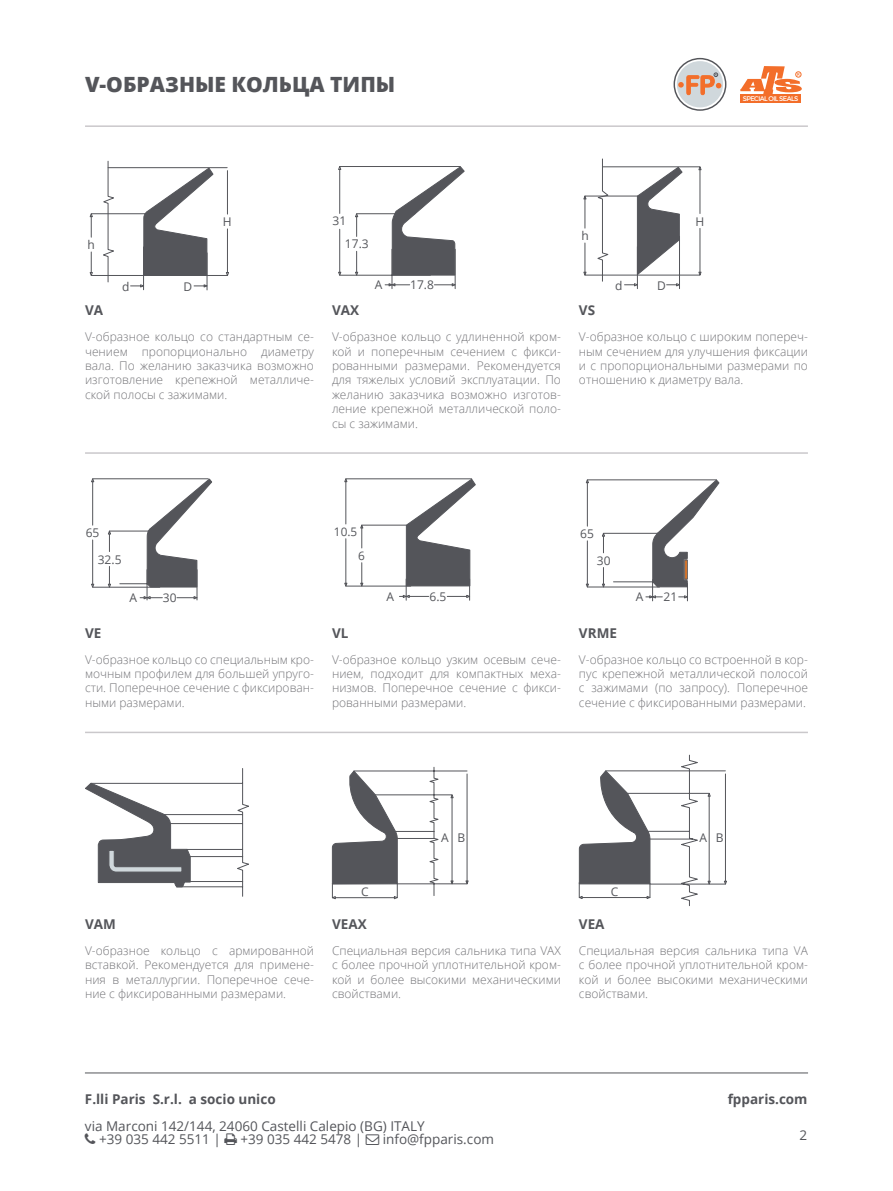
<style>
.page{position:relative;width:893px;height:1191px;background:#fff}
.page>*{position:absolute;margin:0;border:0;box-sizing:border-box;transform-origin:0 0}
.t1{font:800 21px "Open Sans";color:#54555a}
.t2{font:13.5px/13.5px "Open Sans";color:#54555a}
.t3{font:700 13.5px "Open Sans";color:#54555a}
.t4{font:300 12px/14.4px "Open Sans";color:#747478;text-align:justify}
.t5{font:12px "Open Sans";color:#54555a}
.t6{font:11.7px "Open Sans";color:#54555a}
.t7{font:6.75px "Montserrat";letter-spacing:-.08em;color:#fff}
</style>
<div class="page">
<hr style="left:85px;top:1072px;width:723px;height:1px;background:#54555a">
<svg style="left:360px;top:563px;width:3px;height:23px"></svg>
<hr style="left:346px;top:478px;width:126px;height:1px;background:#54555a">
<hr style="left:362px;top:525px;width:44px;height:1px;background:#54555a">
<hr style="left:346px;top:586px;width:65px;height:1px;background:#54555a">
<hr style="left:346px;top:482px;width:1px;height:42px;background:#54555a">
<hr style="left:346px;top:539px;width:1px;height:44px;background:#54555a">
<svg style="left:360px;top:524px;width:3px;height:24px"></svg>
<svg style="left:399px;top:478px;width:77px;height:122px"></svg>
<hr style="left:613px;top:581px;width:41px;height:1px;background:#54555a">
<hr style="left:587px;top:483px;width:1px;height:43px;background:#54555a">
<hr style="left:587px;top:479px;width:129px;height:1px;background:#54555a">
<hr style="left:603px;top:533px;width:58px;height:1px;background:#54555a">
<svg style="left:602px;top:533px;width:3px;height:20px"></svg>
<hr style="left:587px;top:587px;width:72px;height:1px;background:#54555a">
<hr style="left:587px;top:541px;width:1px;height:43px;background:#54555a">
<svg style="left:602px;top:567px;width:3px;height:20px"></svg>
<svg style="left:646px;top:479px;width:74px;height:122px"></svg>
<hr style="left:585px;top:196px;width:69px;height:1px;background:#54555a">
<hr style="left:585px;top:275px;width:115px;height:1px;background:#54555a">
<svg style="left:636px;top:166px;width:47px;height:110px"></svg>
<hr style="left:603px;top:167px;width:97px;height:1px;background:#54555a">
<svg style="left:583px;top:159px;width:26px;height:123px"></svg>
<hr style="left:679px;top:236px;width:1px;height:53px;background:#54555a">
<svg style="left:667px;top:283px;width:12px;height:3px"></svg>
<hr style="left:637px;top:247px;width:1px;height:42px;background:#54555a">
<svg style="left:624px;top:283px;width:14px;height:3px"></svg>
<hr style="left:700px;top:170px;width:1px;height:43px;background:#54555a">
<svg style="left:698px;top:166px;width:4px;height:4px"></svg>
<hr style="left:700px;top:228px;width:1px;height:44px;background:#54555a">
<hr style="left:147px;top:570px;width:1px;height:30px;background:#54555a">
<hr style="left:120px;top:583px;width:42px;height:1px;background:#54555a">
<hr style="left:92px;top:482px;width:1px;height:43px;background:#54555a">
<hr style="left:93px;top:478px;width:115px;height:1px;background:#54555a">
<hr style="left:109px;top:531px;width:43px;height:1px;background:#54555a">
<hr style="left:197px;top:570px;width:1px;height:30px;background:#54555a">
<svg style="left:108px;top:530px;width:3px;height:21px"></svg>
<svg style="left:140px;top:596px;width:22px;height:3px"></svg>
<svg style="left:146px;top:478px;width:66px;height:110px"></svg>
<hr style="left:93px;top:587px;width:67px;height:1px;background:#54555a">
<hr style="left:92px;top:540px;width:1px;height:44px;background:#54555a">
<svg style="left:108px;top:566px;width:3px;height:21px"></svg>
<svg style="left:177px;top:596px;width:20px;height:3px"></svg>
<hr style="left:207px;top:253px;width:1px;height:37px;background:#54555a">
<svg style="left:194px;top:284px;width:13px;height:3px"></svg>
<hr style="left:143px;top:247px;width:1px;height:43px;background:#54555a">
<hr style="left:91px;top:213px;width:68px;height:1px;background:#54555a">
<hr style="left:91px;top:275px;width:136px;height:1px;background:#54555a">
<hr style="left:108px;top:167px;width:119px;height:1px;background:#54555a">
<svg style="left:143px;top:167px;width:71px;height:108px"></svg>
<hr style="left:227px;top:171px;width:1px;height:43px;background:#54555a">
<svg style="left:131px;top:284px;width:12px;height:3px"></svg>
<svg style="left:90px;top:213px;width:3px;height:24px"></svg>
<hr style="left:227px;top:229px;width:1px;height:43px;background:#54555a">
<svg style="left:102px;top:161px;width:13px;height:121px"></svg>
<svg style="left:90px;top:252px;width:3px;height:24px"></svg>
<hr style="left:340px;top:166px;width:120px;height:1px;background:#54555a">
<hr style="left:340px;top:275px;width:90px;height:1px;background:#54555a">
<hr style="left:357px;top:213px;width:58px;height:1px;background:#54555a">
<hr style="left:392px;top:249px;width:1px;height:40px;background:#54555a">
<hr style="left:455px;top:249px;width:1px;height:40px;background:#54555a">
<svg style="left:391px;top:166px;width:74px;height:110px"></svg>
<hr style="left:339px;top:169px;width:1px;height:44px;background:#54555a">
<svg style="left:355px;top:213px;width:3px;height:23px"></svg>
<svg style="left:434px;top:283px;width:22px;height:3px"></svg>
<hr style="left:339px;top:229px;width:1px;height:43px;background:#54555a">
<svg style="left:355px;top:251px;width:3px;height:25px"></svg>
<svg style="left:385px;top:283px;width:25px;height:3px"></svg>
<svg style="left:740px;top:66px;width:62px;height:28px"></svg>
<div style="left:740px;top:94px;width:61px;height:9px;background:#f36e2a"></div>
<svg style="left:674px;top:59px;width:52px;height:51px"></svg>
<div style="left:674px;top:58px;width:52px;height:53px;border:1px solid #54555a;border-radius:50%"></div>
<div style="left:677px;top:61px;width:46px;height:46px;background:#d0d8dc;border-radius:50%"></div>
<svg style="left:678px;top:73px;width:43px;height:23px"></svg>
<hr style="left:85px;top:125px;width:723px;height:2px;background:#cac8cb">
<hr style="left:85px;top:452px;width:723px;height:2px;background:#cac8cb">
<svg style="left:85px;top:768px;width:164px;height:128px"></svg>
<svg style="left:332px;top:767px;width:137px;height:132px"></svg>
<svg style="left:579px;top:754px;width:148px;height:152px"></svg>
<hr style="left:85px;top:731px;width:723px;height:2px;background:#cac8cb">
<p class="t1" style="left:85px;top:69px;width:312px">V-ОБРАЗНЫЕ КОЛЬЦА ТИПЫ</p>
<p class="t7" style="left:743px;top:94px;width:57px">SPECIAL OIL SEALS</p>
<p class="t5" style="left:223px;top:213px;width:10px">H</p>
<p class="t5" style="left:333px;top:213px;width:15px">31</p>
<p class="t5" style="left:695px;top:213px;width:10px">H</p>
<p class="t5" style="left:88px;top:237px;width:9px">h</p>
<p class="t5" style="left:345px;top:236px;width:25px">17.3</p>
<p class="t5" style="left:581px;top:228px;width:9px">h</p>
<p class="t5" style="left:122px;top:278px;width:9px">d</p>
<p class="t5" style="left:184px;top:278px;width:10px">D</p>
<p class="t5" style="left:375px;top:277px;width:9px">A</p>
<p class="t5" style="left:410px;top:277px;width:25px">17.8</p>
<p class="t5" style="left:615px;top:277px;width:9px">d</p>
<p class="t5" style="left:657px;top:277px;width:10px">D</p>
<p class="t3" style="left:85px;top:301px;width:20px">VA</p>
<p class="t4" style="left:85px;top:329px;width:230px">V-образное кольцо со стандартным се&shy;чением пропорционально диаметру вала. По желанию заказчика возможно изготовление крепежной металличе&shy;ской полосы с зажимами.</p>
<p class="t3" style="left:332px;top:301px;width:29px">VAX</p>
<p class="t4" style="left:332px;top:329px;width:230px">V-образное кольцо с удлиненной кром&shy;кой и поперечным сечением с фикси&shy;рованными размерами. Рекомендуется для тяжелых условий эксплуатации. По желанию заказчика возможно изготов&shy;ление крепежной металлической поло&shy;сы с зажимами.</p>
<p class="t3" style="left:579px;top:301px;width:18px">VS</p>
<p class="t4" style="left:579px;top:329px;width:230px">V-образное кольцо с широким попереч&shy;ным сечением для улучшения фиксации и с пропорциональными размерами по отношению к диаметру вала.</p>
<p class="t5" style="left:86px;top:524px;width:15px">65</p>
<p class="t5" style="left:98px;top:551px;width:25px">32.5</p>
<p class="t6" style="left:334px;top:523px;width:25px">10.5</p>
<p class="t6" style="left:358px;top:547px;width:8px">6</p>
<p class="t5" style="left:580px;top:525px;width:15px">65</p>
<p class="t5" style="left:597px;top:552px;width:15px">30</p>
<p class="t5" style="left:129px;top:590px;width:9px">A</p>
<p class="t5" style="left:163px;top:590px;width:15px">30</p>
<p class="t3" style="left:85px;top:623px;width:18px">VE</p>
<p class="t4" style="left:85px;top:652px;width:230px">V-образное кольцо со специальным кро&shy;мочным профилем для большей упруго&shy;сти. Поперечное сечение с фиксирован&shy;ными размерами.</p>
<p class="t5" style="left:386px;top:588px;width:9px">A</p>
<p class="t5" style="left:429px;top:588px;width:18px">6.5</p>
<p class="t5" style="left:636px;top:589px;width:9px">A</p>
<p class="t5" style="left:664px;top:589px;width:15px">21</p>
<p class="t3" style="left:332px;top:623px;width:18px">VL</p>
<p class="t4" style="left:332px;top:652px;width:230px">V-образное кольцо узким осевым сече&shy;нием, подходит для компактных меха&shy;низмов. Поперечное сечение с фикси&shy;рованными размерами.</p>
<p class="t3" style="left:579px;top:623px;width:39px">VRME</p>
<p class="t4" style="left:579px;top:652px;width:230px">V-образное кольцо со встроенной в кор&shy;пус крепежной металлической полосой с зажимами (по запросу). Поперечное сечение с фиксированными размерами.</p>
<p class="t3" style="left:85px;top:914px;width:32px">VAM</p>
<p class="t4" style="left:85px;top:942px;width:230px">V-образное кольцо с армированной вставкой. Рекомендуется для примене&shy;ния в металлургии. Поперечное сече&shy;ние с фиксированными размерами.</p>
<p class="t5" style="left:441px;top:829px;width:9px">A</p>
<p class="t5" style="left:457px;top:829px;width:9px">B</p>
<p class="t5" style="left:699px;top:829px;width:9px">A</p>
<p class="t5" style="left:716px;top:829px;width:9px">B</p>
<p class="t5" style="left:361px;top:883px;width:9px">C</p>
<p class="t3" style="left:332px;top:914px;width:36px">VEAX</p>
<p class="t4" style="left:332px;top:943px;width:230px">Специальная версия сальника типа VAX с более прочной уплотнительной кром&shy;кой и более высокими механическими свойствами.</p>
<p class="t5" style="left:611px;top:883px;width:9px">C</p>
<p class="t3" style="left:579px;top:914px;width:27px">VEA</p>
<p class="t4" style="left:579px;top:943px;width:231px">Специальная версия сальника типа VA с более прочной уплотнительной кром&shy;кой и более высокими механическими свойствами.</p>
<p class="t3" style="left:85px;top:1089px;width:192px">F.lli Paris S.r.l. a socio unico</p>
<p class="t2" style="left:99px;top:1118px;width:327px;text-indent:-14px">via Marconi 142/144, 24060 Castelli Calepio (BG) ITALY +39 035 442 5511 |</p>
<p class="t2" style="left:240px;top:1132px;width:123px">+39 035 442 5478 |</p>
<p class="t2" style="left:383px;top:1132px;width:113px">info@fpparis.com</p>
<p class="t3" style="left:728px;top:1089px;width:81px">fpparis.com</p>
<p class="t2" style="left:800px;top:1127px;width:9px">2</p>
</div>
